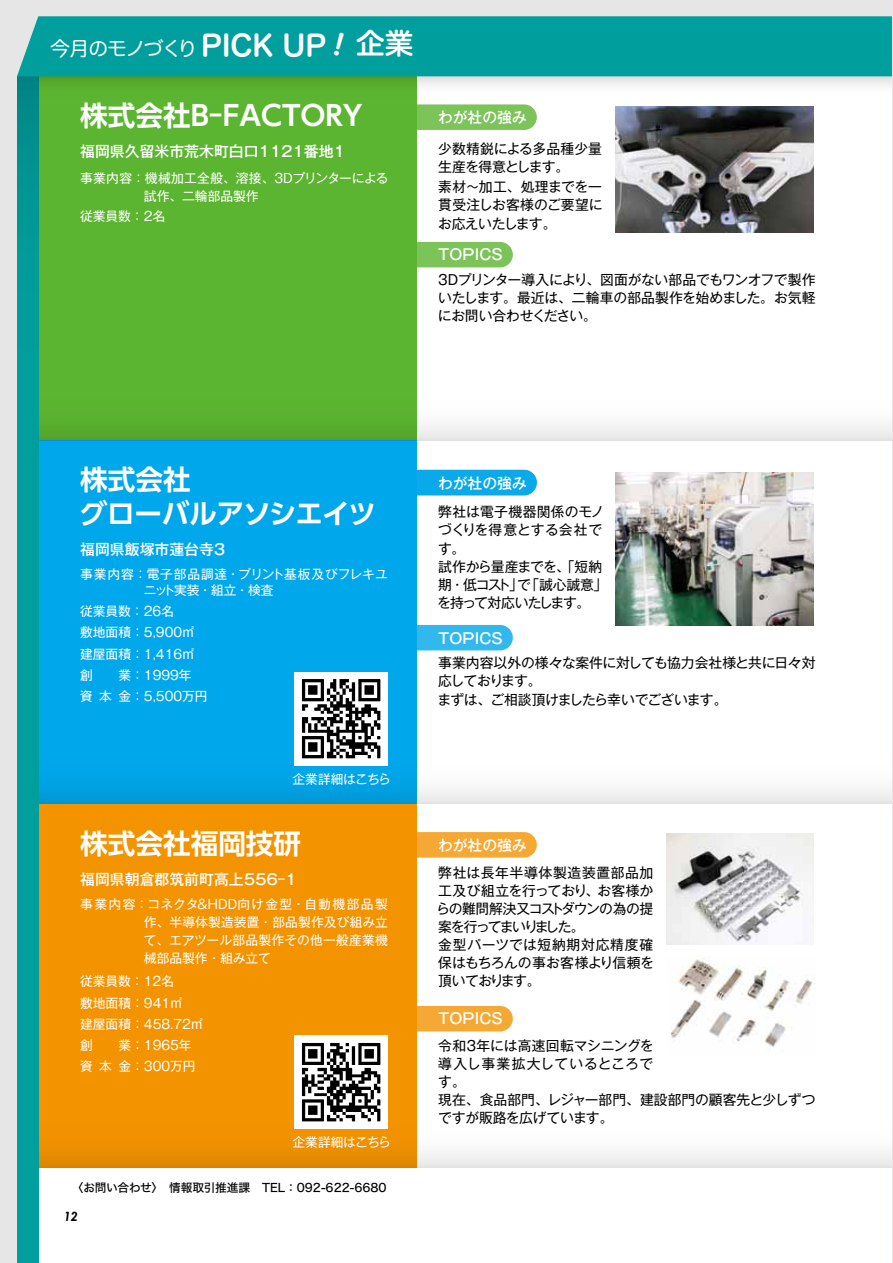
<style>
.page{position:relative;width:893px;height:1263px;background:#fff}
.page>*{position:absolute;margin:0;border:0;box-sizing:border-box;transform-origin:0 0}
.t1{font:28.65px "Hira Maru Std W6";color:#fff}
.t2{font:700 27.6px/34px "UD Shin Go Pro De";color:#fff}
.t3{font:19.95px "Hira Maru Std W4";letter-spacing:-.075em;color:#fff}
.t4{font:500 14.85px "Gothic MB101 Pr 5";color:#fff}
.t5{font:13.8px/18.1px "Gothic MB101 Pr 5";letter-spacing:-.015em;color:#000}
.t6{font:12.75px/21.3px "Gothic MB101 Pr 5";color:#fff}
.t7{font:12.75px "Gothic MB101 Pr 5";letter-spacing:-.02em;color:#fff}
.t8{font:italic 700 12.75px "Century Gothic";color:#000}
.t9{font:11.7px "Hira Kaku Std W5";color:#000}
.s1{font-family:"Hira Maru Std W6";font-size:28.65px}
</style>
<div class="page">
<div style="left:0;top:0;width:893px;height:26px;background:#e6e6e6"></div>
<div style="left:0;top:0;width:38px;height:1263px;background:#e6e6e6"></div>
<div style="left:390px;top:832px;width:147px;height:26px;background:#f5a833;border-radius:13px"></div>
<div style="left:390px;top:1006px;width:123px;height:25px;background:#f5a833;border-radius:13px"></div>
<div style="left:390px;top:104px;width:147px;height:26px;background:#7cc35a;border-radius:13px"></div>
<div style="left:390px;top:242px;width:123px;height:25px;background:#7cc35a;border-radius:13px"></div>
<div style="left:390px;top:625px;width:123px;height:25px;background:#33b8ee;border-radius:13px"></div>
<div style="left:17px;top:76px;width:400px;height:364px;background:#5cb531"></div>
<div style="left:17px;top:440px;width:400px;height:364px;background:#00a7ea"></div>
<div style="left:17px;top:804px;width:400px;height:364px;background:#f39300"></div>
<svg style="left:38px;top:397px;width:855px;height:43px"></svg>
<svg style="left:38px;top:76px;width:855px;height:22px"></svg>
<svg style="left:38px;top:760px;width:855px;height:44px"></svg>
<svg style="left:38px;top:1124px;width:855px;height:44px"></svg>
<div style="left:17px;top:76px;width:21px;height:1187px;background:linear-gradient(to bottom,#009796,#00a1a0)"></div>
<div style="left:17px;top:16px;width:876px;height:60px;background:#009e9d"></div>
<div style="left:390px;top:470px;width:147px;height:25px;background:#0aaaea;border-radius:13px"></div>
<img style="left:616px;top:472px;width:197px;height:154px">
<img style="left:616px;top:107px;width:197px;height:126px">
<img style="left:294px;top:672px;width:94px;height:93px">
<img style="left:294px;top:1035px;width:94px;height:94px">
<img style="left:667px;top:833px;width:146px;height:111px">
<img style="left:671px;top:958px;width:142px;height:90px">
<svg style="left:334px;top:32px;width:10px;height:24px"></svg>
<h3 class="t3" style="left:50px;top:33px;width:278px">今月のモノづくり <span class="s1">PICK UP</span></h3>
<h1 class="t1" style="left:356px;top:22px;width:59px">企業</h1>
<h2 class="t2" style="left:80px;top:98px;width:284px">株式会社B-FACTORY</h2>
<p class="t4" style="left:80px;top:139px;width:268px">福岡県久留米市荒木町白口１１２１番地１</p>
<p class="t6" style="left:144px;top:168px;width:246px;line-height:18.1px;text-indent:-64px">事業内容：機械加工全般、溶接、3Dプリンターによる試作、二輪部品製作</p>
<p class="t6" style="left:80px;top:205px;width:87px">従業員数：２名</p>
<p class="t4" style="left:438px;top:105px;width:90px">わが社の強み</p>
<p class="t5" style="left:438px;top:139px;width:165px">少数精鋭による多品種少量生産を得意とします。</p>
<p class="t5" style="left:438px;top:177px;width:166px;text-align:justify">素材～加工、処理までを一貫受注しお客様のご要望にお応えいたします。</p>
<p class="t4" style="left:438px;top:242px;width:66px">TOPICS</p>
<p class="t5" style="left:438px;top:269px;width:379px;text-align:justify">3Dプリンター導入により、図面がない部品でもワンオフで製作いたします。最近は、二輪車の部品製作を始めました。お気軽にお問い合わせください。</p>
<h2 class="t2" style="left:80px;top:462px;width:298px">株式会社<br>グローバルアソシエイツ</h2>
<p class="t4" style="left:80px;top:537px;width:149px">福岡県飯塚市蓮台寺３</p>
<p class="t6" style="left:144px;top:565px;width:246px;line-height:15.9px;text-indent:-64px">事業内容：電子部品調達・プリント基板及びフレキユニット実装・組立・検査</p>
<p class="t6" style="left:80px;top:600px;width:129px">従業員数：26名<br>敷地面積：5,900㎡建屋面積：1,416㎡創　　業：1999年<br>資本金：5,500万円</p>
<p class="t7" style="left:292px;top:768px;width:100px">企業詳細はこちら</p>
<h2 class="t2" style="left:80px;top:825px;width:223px">株式会社福岡技研</h2>
<p class="t4" style="left:80px;top:867px;width:233px">福岡県朝倉郡筑前町高上５５６-１　</p>
<p class="t6" style="left:144px;top:894px;width:246px;line-height:18.1px;text-align:justify;text-indent:-64px">事業内容：コネクタ＆ＨＤＤ向け金型・自動機部品製作、半導体製造装置・部品製作及び組み立て、エアツール部品製作その他一般産業機械部品製作・組み立て</p>
<p class="t6" style="left:80px;top:970px;width:125px">従業員数：12名<br>敷地面積：941㎡<br>建屋面積：458.72㎡創　　業：1965年資本金：300万円</p>
<p class="t7" style="left:292px;top:1131px;width:100px">企業詳細はこちら</p>
<p class="t9" style="left:72px;top:1179px;width:316px">〈お問い合わせ〉　情報取引推進課　TEL：092-622-6680</p>
<p class="t8" style="left:64px;top:1206px;width:16px">12</p>
<p class="t4" style="left:438px;top:471px;width:90px">わが社の強み</p>
<p class="t5" style="left:437px;top:502px;width:172px">弊社は電子機器関係のモノづくりを得意とする会社です。<br>試作から量産までを、「短納期・低コスト」で「誠心誠意」を持って対応いたします。</p>
<p class="t4" style="left:438px;top:626px;width:66px">TOPICS</p>
<p class="t5" style="left:437px;top:653px;width:380px">事業内容以外の様々な案件に対しても協力会社様と共に日々対応しております。<br>まずは、ご相談頂けましたら幸いでございます。</p>
<p class="t4" style="left:438px;top:833px;width:90px">わが社の強み</p>
<p class="t5" style="left:436px;top:862px;width:219px">弊社は長年半導体製造装置部品加工及び組立を行っており、お客様からの難問解決又コストダウンの為の提案を行ってまいりました。<br>金型パーツでは短納期対応精度確保はもちろんの事お客様より信頼を頂いております。</p>
<p class="t4" style="left:438px;top:1006px;width:66px">TOPICS</p>
<p class="t5" style="left:438px;top:1035px;width:379px">令和３年には高速回転マシニングを<br>導入し事業拡大しているところで<br>す。<br>現在、食品部門、レジャー部門、建設部門の顧客先と少しずつですが販路を広げています。</p>
</div>
